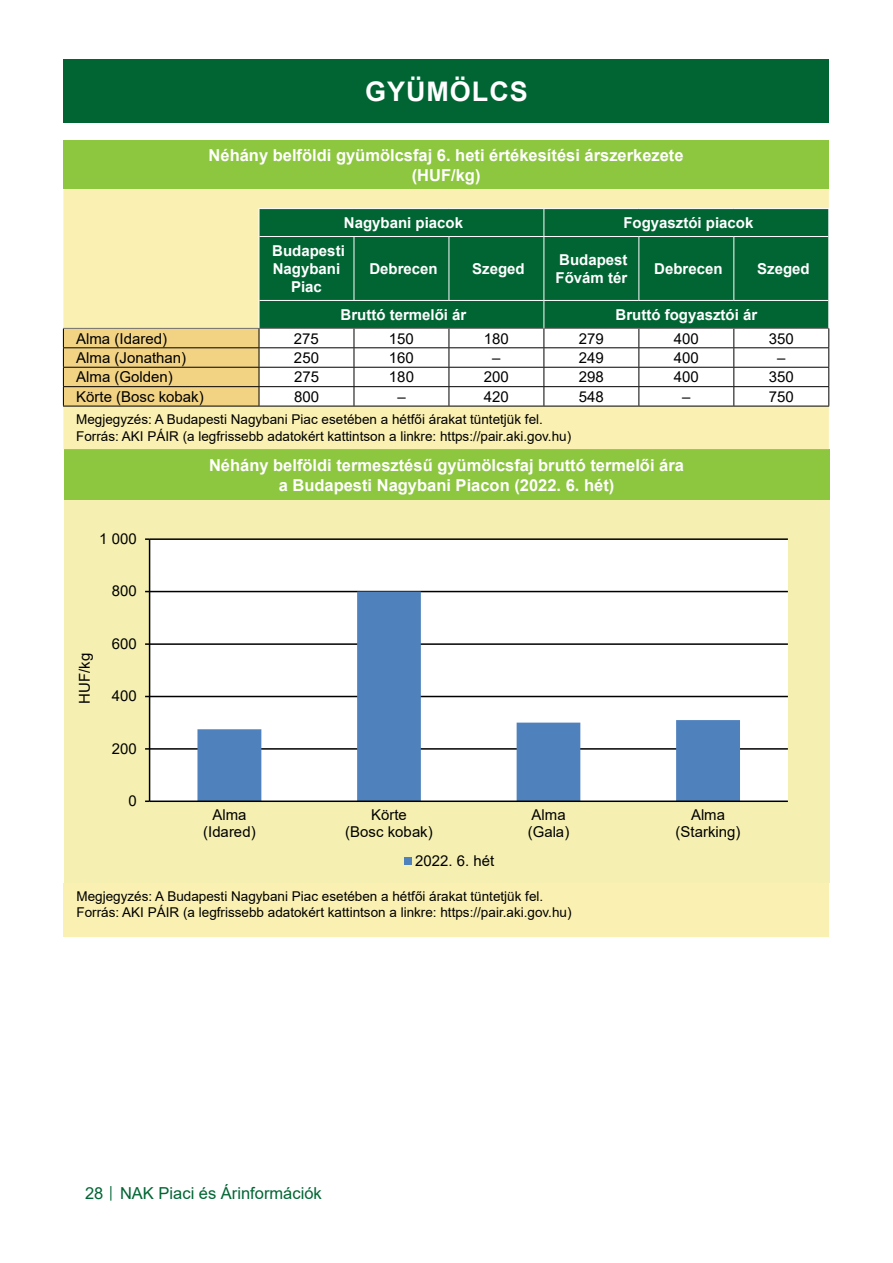
<style>
.page{position:relative;width:893px;height:1263px;background:#fff}
.page>*{position:absolute;margin:0;border:0;box-sizing:border-box;transform-origin:0 0}
.t1{font:700 27px "Arial";letter-spacing:.035em;color:#fff}
.t2{font:700 16.5px/19.8px "Arial";color:#fff;text-align:center}
.t3{font:16.5px "Arial";color:#006533}
.t4{font:15px/17.2px "Arial";color:#000;text-align:center}
.t5{font:700 15px/18px "Arial";color:#fff;text-align:center}
.t6{font:13.5px/16.2px "Arial";color:#000}
.s1{font-size:12px}
</style>
<div class="page">
<div style="left:64px;top:60px;width:765px;height:63px;background:#006533"></div>
<div style="left:64px;top:883px;width:765px;height:53px;background:#faf0b1"></div>
<div style="left:64px;top:449px;width:765px;height:51px;background:#8dc63f"></div>
<div style="left:63px;top:140px;width:766px;height:49px;background:#8dc63f"></div>
<div style="left:63px;top:189px;width:766px;height:260px;background:#faf0b1"></div>
<div style="left:260px;top:209px;width:568px;height:91px;background:#006533"></div>
<hr style="left:259px;top:208px;width:95px;height:1px;background:#fff">
<hr style="left:354px;top:208px;width:95px;height:1px;background:#fff">
<hr style="left:449px;top:208px;width:95px;height:1px;background:#fff">
<hr style="left:544px;top:208px;width:95px;height:1px;background:#fff">
<hr style="left:639px;top:208px;width:95px;height:1px;background:#fff">
<hr style="left:734px;top:208px;width:95px;height:1px;background:#fff">
<svg style="left:259px;top:209px;width:1px;height:27px"></svg>
<svg style="left:828px;top:209px;width:1px;height:27px"></svg>
<hr style="left:259px;top:236px;width:1px;height:64px;background:#fff">
<hr style="left:828px;top:236px;width:1px;height:64px;background:#fff">
<svg style="left:544px;top:209px;width:1px;height:27px"></svg>
<hr style="left:63px;top:406px;width:196px;height:1px;background:#000">
<hr style="left:259px;top:236px;width:95px;height:1px;background:#fff">
<hr style="left:354px;top:236px;width:95px;height:1px;background:#fff">
<hr style="left:449px;top:236px;width:95px;height:1px;background:#fff">
<hr style="left:544px;top:236px;width:95px;height:1px;background:#fff">
<hr style="left:639px;top:236px;width:95px;height:1px;background:#fff">
<hr style="left:354px;top:237px;width:1px;height:63px;background:#fff">
<hr style="left:449px;top:237px;width:1px;height:63px;background:#fff">
<hr style="left:733px;top:237px;width:1px;height:63px;background:#fff">
<hr style="left:734px;top:236px;width:94px;height:1px;background:#fff">
<hr style="left:544px;top:237px;width:1px;height:63px;background:#fff">
<hr style="left:638px;top:237px;width:1px;height:63px;background:#fff">
<hr style="left:259px;top:406px;width:95px;height:1px;background:#000">
<hr style="left:354px;top:406px;width:95px;height:1px;background:#000">
<hr style="left:449px;top:406px;width:95px;height:1px;background:#000">
<hr style="left:544px;top:406px;width:95px;height:1px;background:#000">
<hr style="left:639px;top:406px;width:95px;height:1px;background:#000">
<hr style="left:734px;top:406px;width:95px;height:1px;background:#000">
<svg style="left:63px;top:300px;width:766px;height:106px"></svg>
<div style="left:64px;top:500px;width:765px;height:383px;background:#f5f0b1"></div>
<div style="left:150px;top:539px;width:638px;height:262px;background:#fff"></div>
<hr style="left:150px;top:748px;width:638px;height:2px;background:#000">
<hr style="left:150px;top:696px;width:638px;height:1px;background:#000">
<hr style="left:150px;top:643px;width:638px;height:2px;background:#000">
<hr style="left:150px;top:591px;width:638px;height:1px;background:#000">
<hr style="left:150px;top:538px;width:638px;height:2px;background:#000">
<svg style="left:197px;top:591px;width:543px;height:209px"></svg>
<hr style="left:149px;top:539px;width:1px;height:262px;background:#000">
<hr style="left:150px;top:800px;width:638px;height:2px;background:#000">
<div style="left:404px;top:857px;width:8px;height:8px;background:#4f81bd"></div>
<h1 class="t1" style="left:365px;top:73px;width:164px">GYÜMÖLCS</h1>
<p class="t2" style="left:209px;top:145px;width:477px">Néhány belföldi gyümölcsfaj 6. heti értékesítési árszerkezete (HUF/kg)</p>
<p class="t5" style="left:344px;top:214px;width:121px">Nagybani piacok</p>
<p class="t5" style="left:623px;top:214px;width:132px">Fogyasztói piacok</p>
<p class="t5" style="left:272px;top:242px;width:74px">Budapesti<br>Nagybani<br>Piac</p>
<p class="t5" style="left:369px;top:260px;width:70px">Debrecen</p>
<p class="t5" style="left:472px;top:260px;width:54px">Szeged</p>
<p class="t5" style="left:555px;top:251px;width:74px;text-align:left">Budapest<br>Fővám tér</p>
<p class="t5" style="left:654px;top:260px;width:70px">Debrecen</p>
<p class="t5" style="left:757px;top:260px;width:54px">Szeged</p>
<p class="t5" style="left:341px;top:306px;width:127px">Bruttó termelői ár</p>
<p class="t5" style="left:615px;top:306px;width:143px">Bruttó fogyasztói ár</p>
<p class="t4" style="left:76px;top:330px;width:92px">Alma (Idared)</p>
<p class="t4" style="left:294px;top:330px;width:27px">275</p>
<p class="t4" style="left:389px;top:330px;width:27px">150</p>
<p class="t4" style="left:484px;top:330px;width:27px">180</p>
<p class="t4" style="left:579px;top:330px;width:27px">279</p>
<p class="t4" style="left:674px;top:330px;width:27px">400</p>
<p class="t4" style="left:769px;top:330px;width:27px">350</p>
<p class="t4" style="left:76px;top:349px;width:112px">Alma (Jonathan)</p>
<p class="t4" style="left:294px;top:349px;width:27px">250</p>
<p class="t4" style="left:389px;top:349px;width:27px">160</p>
<p class="t4" style="left:492px;top:349px;width:10px">–</p>
<p class="t4" style="left:579px;top:349px;width:27px">249</p>
<p class="t4" style="left:674px;top:349px;width:27px">400</p>
<p class="t4" style="left:777px;top:349px;width:10px">–</p>
<p class="t4" style="left:76px;top:368px;width:98px">Alma (Golden)</p>
<p class="t4" style="left:294px;top:368px;width:27px">275</p>
<p class="t4" style="left:389px;top:368px;width:27px">180</p>
<p class="t4" style="left:484px;top:368px;width:27px">200</p>
<p class="t4" style="left:579px;top:368px;width:27px">298</p>
<p class="t4" style="left:674px;top:368px;width:27px">400</p>
<p class="t4" style="left:769px;top:368px;width:27px">350</p>
<p class="t4" style="left:76px;top:388px;width:129px">Körte (Bosc kobak)</p>
<p class="t4" style="left:294px;top:388px;width:27px">800</p>
<p class="t4" style="left:397px;top:388px;width:10px">–</p>
<p class="t4" style="left:484px;top:388px;width:27px">420</p>
<p class="t4" style="left:579px;top:388px;width:27px">548</p>
<p class="t4" style="left:682px;top:388px;width:10px">–</p>
<p class="t4" style="left:769px;top:388px;width:27px">750</p>
<p class="t6" style="left:76px;top:411px;width:496px">Megjegyzés: A Budapesti Nagybani Piac esetében a hétfői árakat tüntetjük fel.<br>Forrás: AKI PÁIR (a legfrissebb adatokért kattintson a linkre: https://pair.aki.gov.hu)</p>
<p class="t4" style="left:99px;top:530px;width:39px">1 000</p>
<p class="t4" style="left:112px;top:582px;width:27px">800</p>
<p class="t4" style="left:76px;top:704px;width:52px;rotate:-90deg">HUF/kg</p>
<p class="t4" style="left:112px;top:635px;width:27px">600</p>
<p class="t4" style="left:112px;top:687px;width:27px">400</p>
<p class="t4" style="left:112px;top:740px;width:27px">200</p>
<p class="t4" style="left:128px;top:792px;width:10px">0</p>
<p class="t2" style="left:209px;top:455px;width:476px">Néhány belföldi termesztésű gyümölcsfaj bruttó termelői ára a Budapesti Nagybani Piacon (2022. 6. hét)</p>
<p class="t4" style="left:203px;top:806px;width:54px">Alma (Idared)</p>
<p class="t4" style="left:345px;top:806px;width:89px">Körte<br>(Bosc kobak)</p>
<p class="t4" style="left:528px;top:806px;width:43px;text-align:left">Alma (Gala)</p>
<p class="t4" style="left:676px;top:806px;width:66px">Alma (Starking)</p>
<p class="t4" style="left:415px;top:852px;width:81px">2022. 6. hét</p>
<p class="t6" style="left:77px;top:888px;width:496px">Megjegyzés: A Budapesti Nagybani Piac esetében a hétfői árakat tüntetjük fel.<br>Forrás: AKI PÁIR (a legfrissebb adatokért kattintson a linkre: https://pair.aki.gov.hu)</p>
<p class="t3" style="left:85px;top:1182px;width:238px">28 <span class="s1">│</span> NAK Piaci és Árinformációk</p>
</div>
